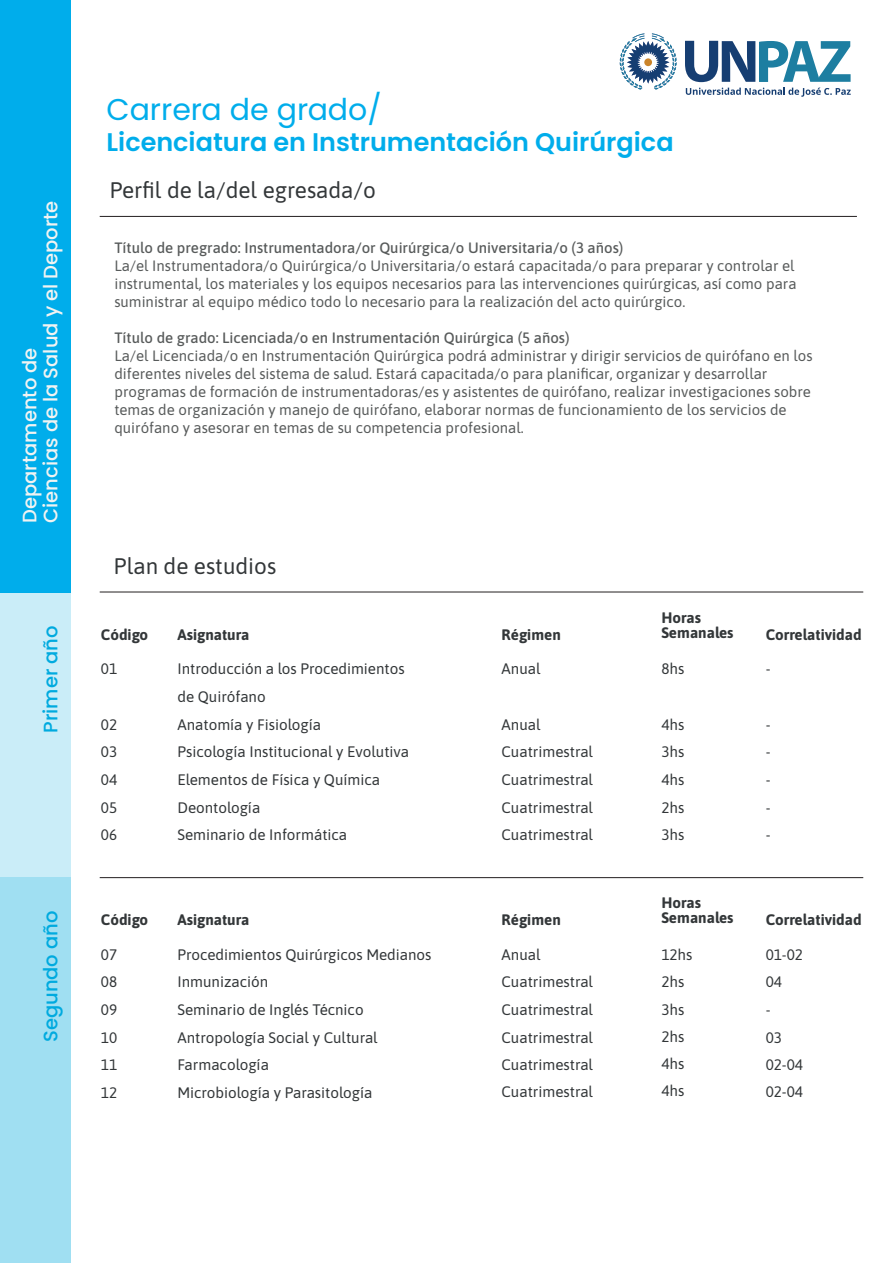
<style>
.page{position:relative;width:893px;height:1263px;background:#fff}
.page>*{position:absolute;margin:0;border:0;box-sizing:border-box;transform-origin:0 0}
.t1{font:30px "Poppins";color:#00adeb}
.t2{font:600 25.5px "Poppins";color:#00adeb}
.t3{font:22.5px "Asap";color:#333739}
.t4{font:500 19.5px/21px "Poppins";color:#f1f3f2}
.t5{font:500 19.5px "Poppins";color:#00aadf}
.t6{font:15.15px/27.6px "Asap";color:#333739}
.t7{font:700 15.15px/15.1px "Asap";color:#333739}
.t8{font:15px/18px "Asap";color:#585b5b;text-align:justify}
.t9{font:500 15px "Asap";color:#585b5b}
</style>
<div class="page">
<div style="left:0;top:0;width:70px;height:592px;background:#00adeb"></div>
<hr style="left:100px;top:216px;width:757px;height:1px;background:#231f20">
<hr style="left:100px;top:592px;width:763px;height:1px;background:#231f20">
<div style="left:0;top:592px;width:70px;height:671px;background:#caedf8"></div>
<div style="left:0;top:878px;width:70px;height:385px;background:#a0dff2"></div>
<svg style="left:685px;top:41px;width:166px;height:41px"></svg>
<svg style="left:620px;top:33px;width:56px;height:57px"></svg>
<div style="left:644px;top:58px;width:8px;height:8px;background:#cb842a;border-radius:50%"></div>
<svg style="left:686px;top:88px;width:165px;height:9px"></svg>
<hr style="left:100px;top:877px;width:763px;height:1px;background:#231f20">
<h3 class="t4" style="left:19px;top:523px;width:324px;rotate:-90deg">Departamento de<br>Ciencias de la Salud y el Deporte</h3>
<h3 class="t5" style="left:39px;top:733px;width:109px;rotate:-90deg">Primer año</h3>
<h3 class="t5" style="left:39px;top:1042px;width:133px;rotate:-90deg">Segundo año</h3>
<h1 class="t1" style="left:107px;top:92px;width:277px">Carrera de grado/</h1>
<h2 class="t2" style="left:107px;top:127px;width:569px">Licenciatura en Instrumentación Quirúrgica</h2>
<h3 class="t3" style="left:110px;top:174px;width:268px">Perfil de la/del egresada/o</h3>
<p class="t9" style="left:114px;top:237px;width:510px">Título de pregrado: Instrumentadora/or Quirúrgica/o Universitaria/o (3 años)</p>
<p class="t8" style="left:114px;top:256px;width:684px">La/el Instrumentadora/o Quirúrgica/o Universitaria/o estará capacitada/o para preparar y controlar el instrumental, los materiales y los equipos necesarios para las intervenciones quirúrgicas, así como para suministrar al equipo médico todo lo necesario para la realización del acto quirúrgico.</p>
<p class="t9" style="left:114px;top:327px;width:457px">Título de grado: Licenciada/o en Instrumentación Quirúrgica (5 años)</p>
<p class="t8" style="left:114px;top:346px;width:700px;text-align:left">La/el Licenciada/o en Instrumentación Quirúrgica podrá administrar y dirigir servicios de quirófano en los diferentes niveles del sistema de salud. Estará capacitada/o para planificar, organizar y desarrollar programas de formación de instrumentadoras/es y asistentes de quirófano, realizar investigaciones sobre temas de organización y manejo de quirófano, elaborar normas de funcionamiento de los servicios de quirófano y asesorar en temas de su competencia profesional.</p>
<h3 class="t3" style="left:114px;top:550px;width:164px">Plan de estudios</h3>
<p class="t7" style="left:101px;top:626px;width:49px">Código</p>
<p class="t7" style="left:177px;top:626px;width:73px">Asignatura</p>
<p class="t7" style="left:502px;top:626px;width:61px">Régimen</p>
<p class="t7" style="left:661px;top:609px;width:74px">Horas<br>Semanales</p>
<p class="t7" style="left:766px;top:626px;width:97px">Correlatividad</p>
<p class="t6" style="left:101px;top:654px;width:18px">01</p>
<p class="t6" style="left:101px;top:710px;width:18px;text-align:justify">02<br>03<br>04<br>05<br>06</p>
<p class="t6" style="left:177px;top:654px;width:233px">Introducción a los Procedimientos de Quirófano<br>Anatomía y Fisiología<br>Psicología Institucional y Evolutiva<br>Elementos de Física y Química<br>Deontología<br>Seminario de Informática</p>
<p class="t6" style="left:502px;top:654px;width:41px">Anual</p>
<p class="t6" style="left:502px;top:710px;width:93px">Anual<br>Cuatrimestral<br>Cuatrimestral<br>Cuatrimestral<br>Cuatrimestral</p>
<p class="t6" style="left:661px;top:654px;width:24px">8hs</p>
<p class="t6" style="left:661px;top:710px;width:24px;text-align:justify">4hs 3hs 4hs 2hs 3hs</p>
<p class="t6" style="left:766px;top:654px;width:6px">-</p>
<p class="t6" style="left:766px;top:710px;width:6px;text-align:justify">- - - - -</p>
<p class="t7" style="left:101px;top:911px;width:49px">Código</p>
<p class="t7" style="left:177px;top:911px;width:73px">Asignatura</p>
<p class="t7" style="left:502px;top:911px;width:61px">Régimen</p>
<p class="t7" style="left:661px;top:894px;width:74px">Horas<br>Semanales</p>
<p class="t7" style="left:766px;top:911px;width:97px">Correlatividad</p>
<p class="t6" style="left:177px;top:940px;width:256px">Procedimientos Quirúrgicos Medianos<br>Inmunización<br>Seminario de Inglés Técnico<br>Antropología Social y Cultural<br>Farmacología<br>Microbiología y Parasitología</p>
<p class="t6" style="left:502px;top:940px;width:93px">Anual<br>Cuatrimestral<br>Cuatrimestral<br>Cuatrimestral<br>Cuatrimestral<br>Cuatrimestral</p>
<p class="t6" style="left:661px;top:940px;width:33px">12hs<br>2hs<br>3hs<br>2hs<br>4hs<br>4hs</p>
<p class="t6" style="left:101px;top:940px;width:18px;text-align:justify">07<br>08<br>09<br>10<br>11<br>12</p>
<p class="t6" style="left:766px;top:940px;width:39px">01-02<br>04<br>-<br>03<br>02-04<br>02-04</p>
</div>
